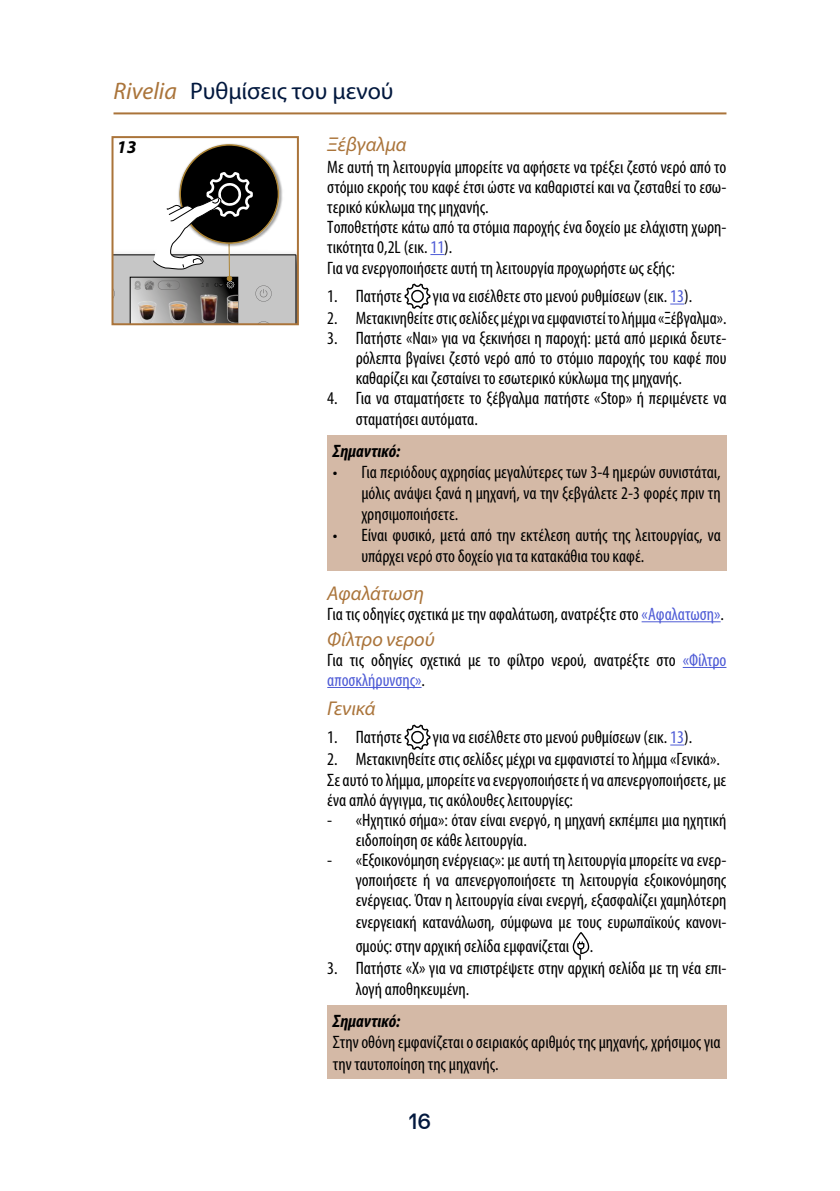
<style>
.page{position:relative;width:840px;height:1191px;background:#fff}
.page>*{position:absolute;margin:0;border:0;box-sizing:border-box;transform-origin:0 0}
.t1{font:24px "Myriad Pro";color:#02183e}
.t2{font:italic 24px "Myriad Pro";color:#aa743a}
.t3{font:500 22px "De Longhi Sans";color:#02183e}
.t4{font:italic 20px "Myriad Pro";color:#aa743a}
.t5{font:condensed 18px/20.4px "Myriad Pro";color:#000}
.t6{font:italic 700 condensed 18px "Myriad Pro";color:#000}
.t7{font:italic 700 18px "Myriad Pro";color:#000}
.s1{color:#4f5cd6}
</style>
<div class="page">
<hr style="left:113px;top:112px;width:613px;height:2px;background:#aa743a">
<svg style="left:430px;top:254px;width:14px;height:1px"></svg>
<svg style="left:670px;top:303px;width:13px;height:1px"></svg>
<hr style="left:641px;top:621px;width:79px;height:1px;background:#4f5cd6">
<hr style="left:682px;top:667px;width:44px;height:1px;background:#4f5cd6">
<hr style="left:327px;top:687px;width:94px;height:1px;background:#4f5cd6">
<svg style="left:670px;top:744px;width:13px;height:1px"></svg>
<svg style="left:404px;top:284px;width:26px;height:25px"></svg>
<div style="left:327px;top:435px;width:399px;height:135px;background:#d4b9a6"></div>
<svg style="left:404px;top:724px;width:26px;height:26px"></svg>
<svg style="left:572px;top:932px;width:17px;height:28px"></svg>
<div style="left:327px;top:1004px;width:399px;height:74px;background:#d4b9a6"></div>
<img style="left:184px;top:143px;width:93px;height:29px">
<svg style="left:114px;top:172px;width:182px;height:150px"></svg>
<div style="left:111px;top:136px;width:188px;height:189px;border:2px solid #aa743a"></div>
<h1 class="t2" style="left:113px;top:76px;width:65px">Rivelia</h1>
<p class="t7" style="left:117px;top:135px;width:21px">13</p>
<h1 class="t1" style="left:190px;top:76px;width:205px">Ρυθμίσεις του μενού</h1>
<p class="t4" style="left:327px;top:132px;width:81px">Ξέβγαλμα</p>
<p class="t5" style="left:327px;top:156px;width:400px">Με αυτή τη λειτουργία μπορείτε να αφήσετε να τρέξει ζεστό νερό από το στόμιο εκροής του καφέ έτσι ώστε να καθαριστεί και να ζεσταθεί το εσω&shy;τερικό κύκλωμα της μηχανής.<br>Τοποθετήστε κάτω από τα στόμια παροχής ένα δοχείο με ελάχιστη χωρη&shy;τικότητα 0,2L (εικ. <span class="s1">11</span>).<br>Για να ενεργοποιήσετε αυτή τη λειτουργία προχωρήστε ως εξής:</p>
<p class="t5" style="left:327px;top:286px;width:76px">1. Πατήστε</p>
<p class="t5" style="left:432px;top:286px;width:260px">για να εισέλθετε στο μενού ρυθμίσεων (εικ. <span class="s1">13</span>).</p>
<p class="t5" style="left:327px;top:307px;width:400px">2. Μετακινηθείτε στις σελίδες μέχρι να εμφανιστεί το λήμμα «Ξέβγαλμα».</p>
<p class="t5" style="left:355px;top:328px;width:372px;text-align:justify;text-indent:-28px">3. Πατήστε «Ναι» για να ξεκινήσει η παροχή: μετά από μερικά δευτε&shy;ρόλεπτα βγαίνει ζεστό νερό από το στόμιο παροχής του καφέ που καθαρίζει και ζεσταίνει το εσωτερικό κύκλωμα της μηχανής.</p>
<p class="t5" style="left:355px;top:387px;width:372px;line-height:21.6px;text-indent:-28px">4. Για να σταματήσετε το ξέβγαλμα πατήστε «Stop» ή περιμένετε να σταματήσει αυτόματα.</p>
<p class="t6" style="left:333px;top:439px;width:69px">Σημαντικό:</p>
<p class="t5" style="left:361px;top:461px;width:361px;line-height:21px;text-align:justify;text-indent:-28px">• Για περιόδους αχρησίας μεγαλύτερες των 3-4 ημερών συνιστάται, μόλις ανάψει ξανά η μηχανή, να την ξεβγάλετε 2-3 φορές πριν τη χρησιμοποιήσετε.</p>
<p class="t5" style="left:361px;top:524px;width:361px;line-height:21px;text-indent:-28px">• Είναι φυσικό, μετά από την εκτέλεση αυτής της λειτουργίας, να υπάρχει νερό στο δοχείο για τα κατακάθια του καφέ.</p>
<p class="t4" style="left:327px;top:581px;width:98px">Αφαλάτωση</p>
<p class="t5" style="left:327px;top:603px;width:398px">Για τις οδηγίες σχετικά με την αφαλάτωση, ανατρέξτε στο <span class="s1">«Αφαλατωση»</span>.</p>
<p class="t4" style="left:327px;top:626px;width:109px">Φίλτρο νερού</p>
<p class="t5" style="left:327px;top:649px;width:400px">Για τις οδηγίες σχετικά με το φίλτρο νερού, ανατρέξτε στο <span class="s1">«Φίλτρο αποσκλήρυνσης»</span>.</p>
<p class="t4" style="left:327px;top:696px;width:50px">Γενικά</p>
<p class="t5" style="left:327px;top:727px;width:76px">1. Πατήστε</p>
<p class="t5" style="left:432px;top:727px;width:260px">για να εισέλθετε στο μενού ρυθμίσεων (εικ. <span class="s1">13</span>).</p>
<p class="t5" style="left:327px;top:748px;width:400px">2. Μετακινηθείτε στις σελίδες μέχρι να εμφανιστεί το λήμμα «Γενικά».<br>Σε αυτό το λήμμα, μπορείτε να ενεργοποιήσετε ή να απενεργοποιήσετε, με ένα απλό άγγιγμα, τις ακόλουθες λειτουργίες:</p>
<p class="t5" style="left:355px;top:810px;width:372px;text-indent:-28px">- «Ηχητικό σήμα»: όταν είναι ενεργό, η μηχανή εκπέμπει μια ηχητική ειδοποίηση σε κάθε λειτουργία.</p>
<p class="t5" style="left:355px;top:850px;width:372px;text-align:justify;text-indent:-28px">- «Εξοικονόμηση ενέργειας»: με αυτή τη λειτουργία μπορείτε να ενερ&shy;γοποιήσετε ή να απενεργοποιήσετε τη λειτουργία εξοικονόμησης ενέργειας. Όταν η λειτουργία είναι ενεργή, εξασφαλίζει χαμηλότερη ενεργειακή κατανάλωση, σύμφωνα με τους ευρωπαϊκούς κανονι-</p>
<p class="t5" style="left:355px;top:935px;width:239px">σμούς: στην αρχική σελίδα εμφανίζεται .</p>
<p class="t5" style="left:355px;top:956px;width:372px;line-height:21.6px;text-indent:-28px">3. Πατήστε «X» για να επιστρέψετε στην αρχική σελίδα με τη νέα επι&shy;λογή αποθηκευμένη.</p>
<p class="t6" style="left:333px;top:1009px;width:69px">Σημαντικό:</p>
<p class="t5" style="left:333px;top:1031px;width:389px;line-height:21.6px">Στην οθόνη εμφανίζεται ο σειριακός αριθμός της μηχανής, χρήσιμος για την ταυτοποίηση της μηχανής.</p>
<p class="t3" style="left:409px;top:1108px;width:23px">16</p>
</div>
